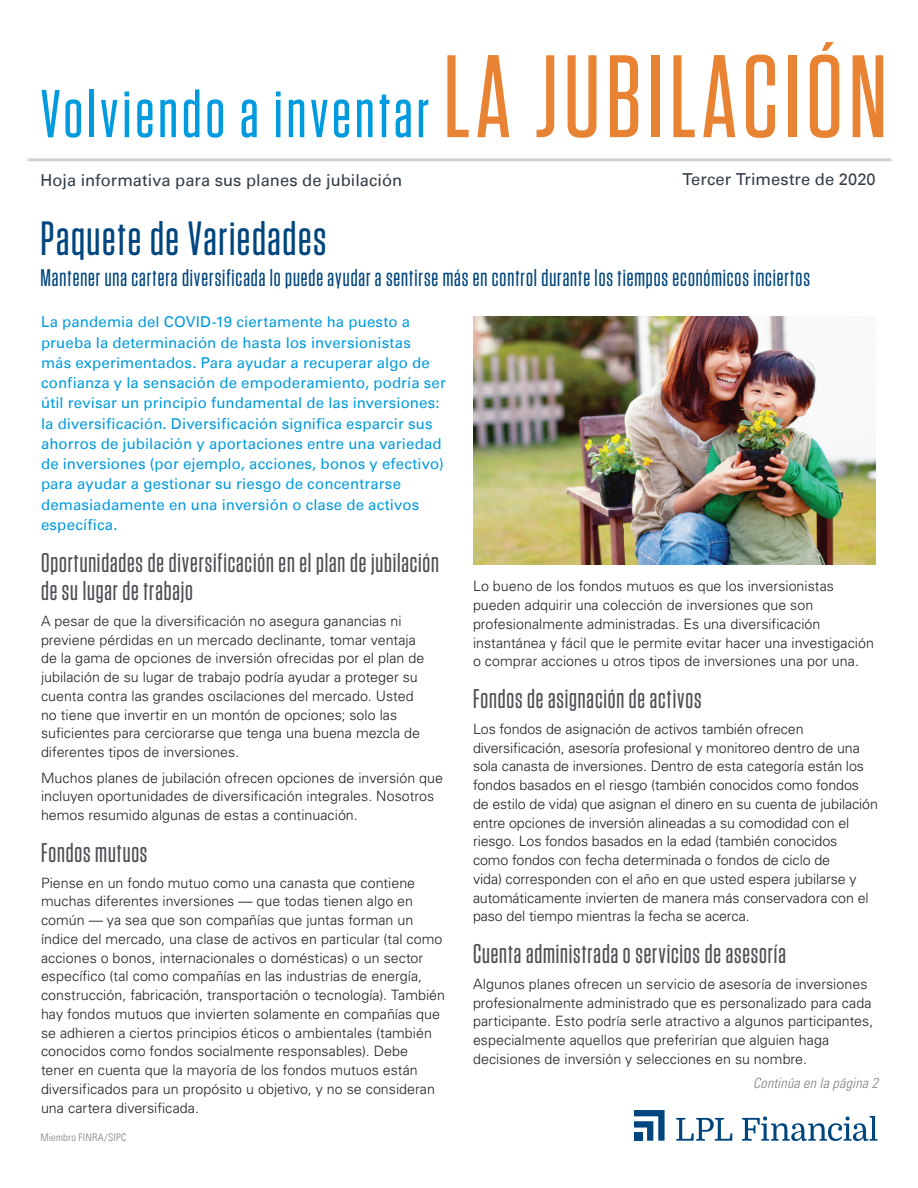
<style>
.page{position:relative;width:918px;height:1188px;background:#fff}
.page>*{position:absolute;margin:0;border:0;box-sizing:border-box;transform-origin:0 0}
.t1{font:500 67.5px "Tungsten Narrow";letter-spacing:.06em;color:#009bde}
.Headline{font:500 48px "Tungsten Narrow";letter-spacing:.035em;color:#00467e}
.Subhead{font:500 27px/28.5px "Tungsten Narrow";letter-spacing:.035em;color:#4c4f54}
.Story_Subtitle{font:500 24px "Tungsten Narrow";letter-spacing:.04em;color:#00467e}
.t2{font:16.5px "Univers LT";letter-spacing:.005em;color:#323d47}
.Story_intro_roman{font:15px/20.2px "Univers LT";letter-spacing:.01em;color:#009bde}
.Body_Copy{font:300 14.25px/18.8px "Univers LT Std";color:#231f20}
.Continued{font:italic 300 condensed 14.25px "Univers";letter-spacing:.01em;color:#808083}
.t3{font:300 condensed 10.5px "Univers LT";letter-spacing:.02em;color:#808083}
.s1{font-size:117px;color:#e88334}
</style>
<div class="page">
<img style="left:473px;top:316px;width:403px;height:249px">
<hr style="left:28px;top:158px;width:864px;height:3px;background:#d1d2d4">
<svg style="left:634px;top:1110px;width:31px;height:31px"></svg>
<div style="left:634px;top:1133px;width:8px;height:8px;background:#00467e"></div>
<svg style="left:676px;top:1118px;width:56px;height:23px"></svg>
<svg style="left:742px;top:1116px;width:136px;height:25px"></svg>
<p class="t1" style="left:40px;top:80px;width:848px">Volviendo a inventar <span class="s1">LA JUBILACIÓN</span></p>
<p class="t2" style="left:40px;top:170px;width:363px">Hoja informativa para sus planes de jubilación</p>
<p class="t2" style="left:682px;top:169px;width:195px">Tercer Trimestre de 2020</p>
<p class="Headline" style="left:40px;top:214px;width:287px">Paquete de Variedades</p>
<p class="Story_Subtitle" style="left:40px;top:266px;width:771px">Mantener una cartera diversificada lo puede ayudar a sentirse más en control durante los tiempos económicos inciertos</p>
<p class="Story_intro_roman" style="left:41px;top:312px;width:406px">La pandemia del COVID-19 ciertamente ha puesto a prueba la determinación de hasta los inversionistas<br>más experimentados. Para ayudar a recuperar algo de confianza y la sensación de empoderamiento, podría ser útil revisar un principio fundamental de las inversiones: la diversificación. Diversificación significa esparcir sus ahorros de jubilación y aportaciones entre una variedad de inversiones (por ejemplo, acciones, bonos y efectivo) para ayudar a gestionar su riesgo de concentrarse demasiadamente en una inversión o clase de activos específica.</p>
<p class="Subhead" style="left:41px;top:549px;width:400px">Oportunidades de diversificación en el plan de jubilación de su lugar de trabajo</p>
<p class="Body_Copy" style="left:41px;top:611px;width:385px">A pesar de que la diversificación no asegura ganancias ni previene pérdidas en un mercado declinante, tomar ventaja de la gama de opciones de inversión ofrecidas por el plan de jubilación de su lugar de trabajo podría ayudar a proteger su cuenta contra las grandes oscilaciones del mercado. Usted no tiene que invertir en un montón de opciones; solo las suficientes para cerciorarse que tenga una buena mezcla de diferentes tipos de inversiones.</p>
<p class="Body_Copy" style="left:41px;top:768px;width:404px">Muchos planes de jubilación ofrecen opciones de inversión que incluyen oportunidades de diversificación integrales. Nosotros hemos resumido algunas de estas a continuación.</p>
<p class="Subhead" style="left:41px;top:839px;width:108px">Fondos mutuos</p>
<p class="Body_Copy" style="left:41px;top:873px;width:406px">Piense en un fondo mutuo como una canasta que contiene muchas diferentes inversiones — que todas tienen algo en común — ya sea que son compañías que juntas forman un índice del mercado, una clase de activos en particular (tal como acciones o bonos, internacionales o domésticas) o un sector específico (tal como compañías en las industrias de energía, construcción, fabricación, transportación o tecnología). También hay fondos mutuos que invierten solamente en compañías que se adhieren a ciertos principios éticos o ambientales (también conocidos como fondos socialmente responsables). Debe<br>tener en cuenta que la mayoría de los fondos mutuos están diversificados para un propósito u objetivo, y no se consideran una cartera diversificada.</p>
<p class="Body_Copy" style="left:473px;top:577px;width:403px">Lo bueno de los fondos mutuos es que los inversionistas pueden adquirir una colección de inversiones que son profesionalmente administradas. Es una diversificación instantánea y fácil que le permite evitar hacer una investigación o comprar acciones u otros tipos de inversiones una por una.</p>
<p class="Subhead" style="left:473px;top:685px;width:230px">Fondos de asignación de activos</p>
<p class="Body_Copy" style="left:473px;top:719px;width:407px">Los fondos de asignación de activos también ofrecen diversificación, asesoría profesional y monitoreo dentro de una sola canasta de inversiones. Dentro de esta categoría están los fondos basados en el riesgo (también conocidos como fondos de estilo de vida) que asignan el dinero en su cuenta de jubilación entre opciones de inversión alineadas a su comodidad con el riesgo. Los fondos basados en la edad (también conocidos<br>como fondos con fecha determinada o fondos de ciclo de<br>vida) corresponden con el año en que usted espera jubilarse y automáticamente invierten de manera más conservadora con el paso del tiempo mientras la fecha se acerca.</p>
<p class="Subhead" style="left:473px;top:940px;width:314px">Cuenta administrada o servicios de asesoría</p>
<p class="Body_Copy" style="left:473px;top:974px;width:402px">Algunos planes ofrecen un servicio de asesoría de inversiones profesionalmente administrado que es personalizado para cada participante. Esto podría serle atractivo a algunos participantes, especialmente aquellos que preferirían que alguien haga decisiones de inversión y selecciones en su nombre.</p>
<p class="Continued" style="left:753px;top:1075px;width:126px">Continúa en la página 2</p>
<p class="t3" style="left:40px;top:1131px;width:87px">Miembro FINRA/SIPC</p>
</div>
